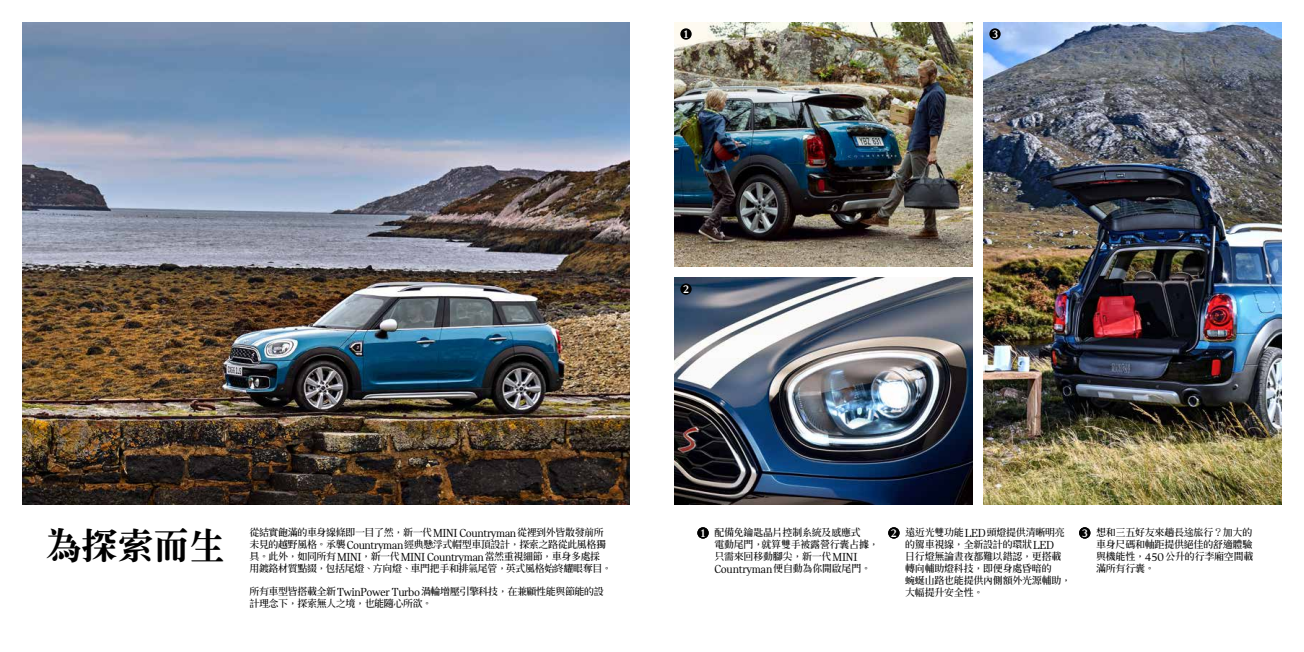
<style>
.page{position:relative;width:1304px;height:652px;background:#fff}
.page>*{position:absolute;margin:0;border:0;box-sizing:border-box;transform-origin:0 0}
.t1{font:800 36px "AR Std Song B5";color:#000}
.t2{font:12px "MINI Serif";letter-spacing:-.02em;color:#000}
.t3{font:700 12px "MINI Serif";color:#fff}
.t4{font:700 10px/12px "AR Std Song B5";letter-spacing:-.025em;color:#000}
.s1{font-family:"MINI Serif";font-weight:400;font-size:12px}
.s2{font-family:"AR Std Song B5";font-weight:700;font-size:10px}
</style>
<div class="page">
<img style="left:23px;top:23px;width:606px;height:482px">
<img style="left:675px;top:23px;width:297px;height:243px">
<img style="left:675px;top:278px;width:297px;height:227px">
<img style="left:984px;top:23px;width:297px;height:482px">
<div style="left:697px;top:527px;width:12px;height:12px;background:#000;border-radius:50%"></div>
<div style="left:888px;top:527px;width:12px;height:12px;background:#000;border-radius:50%"></div>
<div style="left:1079px;top:527px;width:11px;height:12px;background:#000;border-radius:50%"></div>
<div style="left:680px;top:28px;width:12px;height:12px;background:#000;border-radius:50%"></div>
<div style="left:680px;top:283px;width:12px;height:12px;background:#000;border-radius:50%"></div>
<div style="left:989px;top:28px;width:12px;height:12px;background:#000;border-radius:50%"></div>
<p class="t3" style="left:683px;top:27px;width:7px">1</p>
<p class="t3" style="left:992px;top:27px;width:7px">3</p>
<p class="t3" style="left:683px;top:282px;width:7px">2</p>
<h1 class="t1" style="left:45px;top:527px;width:182px">為探索而生</h1>
<p class="t4" style="left:249px;top:526px;width:364px">從結實飽滿的車身線條即一目了然，新一代<span class="s1">MINI Countryman</span>從裡到外皆散發前所未見的越野風格。承襲<span class="s1">Countryman</span>經典懸浮式帽型車頂設計，探索之路從此風格獨具。此外，如同所有<span class="s1">MINI</span>，新一代<span class="s1">MINI Countryman</span>當然重視細節，車身多處採用鍍鉻材質點綴，包括尾燈、方向燈、車門把手和排氣尾管，英式風格始終耀眼奪目。</p>
<p class="t4" style="left:249px;top:586px;width:356px">所有車型皆搭載全新<span class="s1">TwinPower Turbo</span>渦輪增壓引擎科技，在兼顧性能與節能的設計理念下，探索無人之境，也能隨心所欲。</p>
<p class="t4" style="left:714px;top:526px;width:166px">配備免鑰匙晶片控制系統及感應式<br>電動尾門，就算雙手被露營行囊占據，只需來回移動腳尖，新一代<span class="s1">MINI</span></p>
<p class="t2" style="left:714px;top:562px;width:158px">Countryman<span class="s2">便自動為你開啟尾門。</span></p>
<p class="t4" style="left:905px;top:526px;width:168px">遠近光雙功能<span class="s1">LED</span>頭燈提供清晰明亮的駕車視線，全新設計的環狀<span class="s1">LED<br></span>日行燈無論晝夜都難以錯認，更搭載轉向輔助燈科技，即便身處昏暗的<br>蜿蜒山路也能提供內側額外光源輔助，大幅提升安全性。</p>
<p class="t4" style="left:1096px;top:526px;width:159px;text-align:justify">想和三五好友來趟長途旅行？加大的車身尺碼和軸距提供絕佳的舒適體驗與機能性，<span class="s1">450</span>公升的行李廂空間載滿所有行囊。</p>
<p class="t3" style="left:700px;top:526px;width:7px">1</p>
<p class="t3" style="left:891px;top:526px;width:7px">2</p>
<p class="t3" style="left:1082px;top:526px;width:7px">3</p>
</div>
